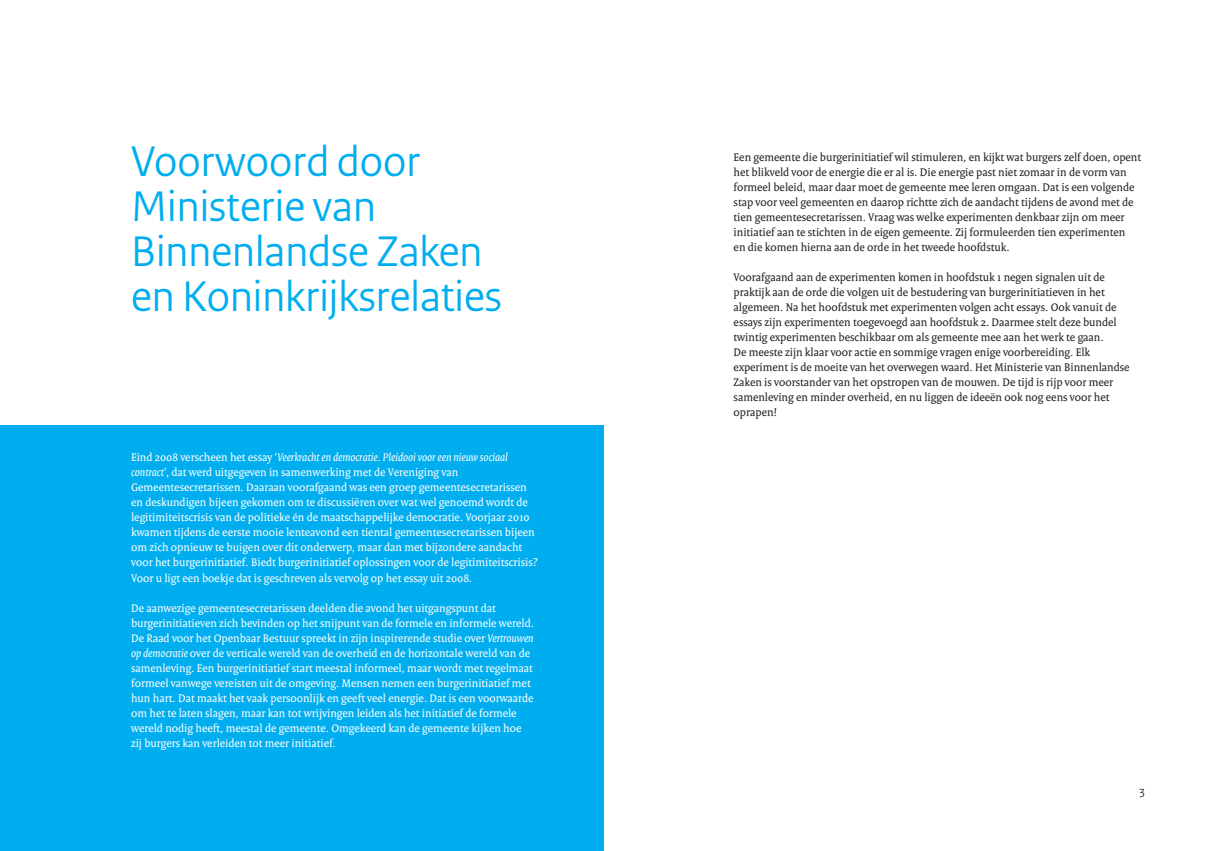
<style>
.page{position:relative;width:1205px;height:851px;background:#fff}
.page>*{position:absolute;margin:0;border:0;box-sizing:border-box;transform-origin:0 0}
.t1{font:45px/45px "Rijksoverheid Sans";color:#00aeef}
.t2{font:12.5px "Rijksoverheid Sans";color:#231f20}
.t3{font:11.88px/15px "Rijksoverheid Serif";color:#fff}
.t4{font:11.88px/15px "Rijksoverheid Serif";color:#231f20}
.s1{font-style:italic}
</style>
<div class="page">
<div style="left:0;top:425px;width:604px;height:425px;background:#00aeef"></div>
<h1 class="t1" style="left:131px;top:140px;width:372px">Voorwoord door<br>Ministerie van<br>Binnenlandse Zaken en Koninkrijksrelaties</h1>
<p class="t3" style="left:131px;top:450px;width:408px">Eind 2008 verscheen het essay ‘<span class="s1">Veerkracht en democratie. Pleidooi voor een nieuw sociaal contract</span>’, dat werd uitgegeven in samenwerking met de Vereniging van Gemeentesecretarissen. Daaraan voorafgaand was een groep gemeentesecretarissen en deskundigen bijeen gekomen om te discussiëren over wat wel genoemd wordt de legitimiteitscrisis van de politieke én de maatschappelijke democratie. Voorjaar 2010 kwamen tijdens de eerste mooie lenteavond een tiental gemeentesecretarissen bijeen om zich opnieuw te buigen over dit onderwerp, maar dan met bijzondere aandacht voor het burgerinitiatief. Biedt burgerinitiatief oplossingen voor de legitimiteitscrisis?<br>Voor u ligt een boekje dat is geschreven als vervolg op het essay uit 2008.</p>
<p class="t3" style="left:131px;top:600px;width:404px">De aanwezige gemeentesecretarissen deelden die avond het uitgangspunt dat burgerinitiatieven zich bevinden op het snijpunt van de formele en informele wereld.<br>De Raad voor het Openbaar Bestuur spreekt in zijn inspirerende studie over <span class="s1">Vertrouwen op democratie</span> over de verticale wereld van de overheid en de horizontale wereld van de samenleving. Een burgerinitiatief start meestal informeel, maar wordt met regelmaat formeel vanwege vereisten uit de omgeving. Mensen nemen een burgerinitiatief met hun hart. Dat maakt het vaak persoonlijk en geeft veel energie. Dat is een voorwaarde om het te laten slagen, maar kan tot wrijvingen leiden als het initiatief de formele wereld nodig heeft, meestal de gemeente. Omgekeerd kan de gemeente kijken hoe zij burgers kan verleiden tot meer initiatief.</p>
<p class="t4" style="left:733px;top:150px;width:409px">Een gemeente die burgerinitiatief wil stimuleren, en kijkt wat burgers zelf doen, opent het blikveld voor de energie die er al is. Die energie past niet zomaar in de vorm van formeel beleid, maar daar moet de gemeente mee leren omgaan. Dat is een volgende stap voor veel gemeenten en daarop richtte zich de aandacht tijdens de avond met de tien gemeentesecretarissen. Vraag was welke experimenten denkbaar zijn om meer initiatief aan te stichten in de eigen gemeente. Zij formuleerden tien experimenten<br>en die komen hierna aan de orde in het tweede hoofdstuk.</p>
<p class="t4" style="left:733px;top:270px;width:397px">Voorafgaand aan de experimenten komen in hoofdstuk 1 negen signalen uit de praktijk aan de orde die volgen uit de bestudering van burgerinitiatieven in het algemeen. Na het hoofdstuk met experimenten volgen acht essays. Ook vanuit de essays zijn experimenten toegevoegd aan hoofdstuk 2. Daarmee stelt deze bundel twintig experimenten beschikbaar om als gemeente mee aan het werk te gaan.<br>De meeste zijn klaar voor actie en sommige vragen enige voorbereiding. Elk experiment is de moeite van het overwegen waard. Het Ministerie van Binnenlandse Zaken is voorstander van het opstropen van de mouwen. De tijd is rijp voor meer samenleving en minder overheid, en nu liggen de ideeën ook nog eens voor het oprapen!</p>
<p class="t2" style="left:1139px;top:784px;width:8px">3</p>
</div>
